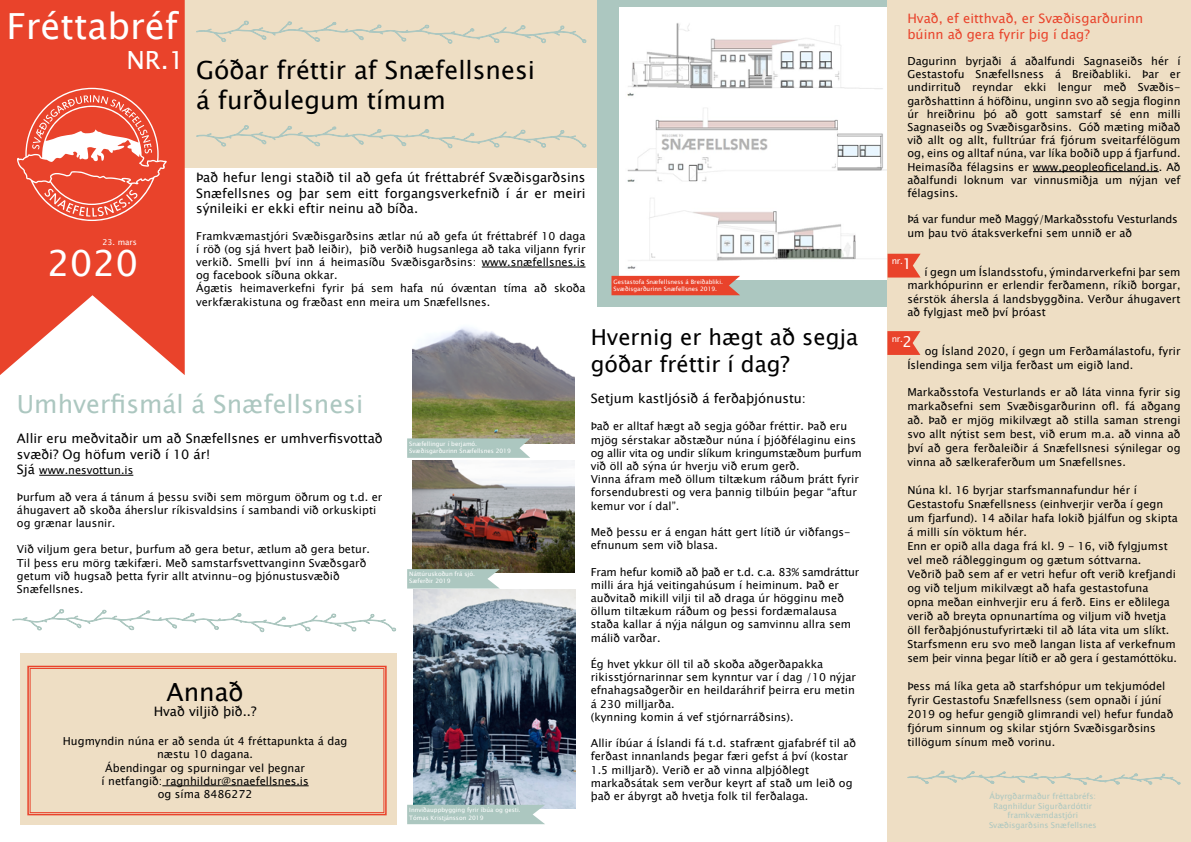
<style>
.page{position:relative;width:1191px;height:842px;background:#fff}
.page>*{position:absolute;margin:0;border:0;box-sizing:border-box;transform-origin:0 0}
.t1{font:36px "Lucida Sans Unicode";color:#fff}
.t2{font:25px/30px "Lucida Sans Unicode";color:#000}
.t3{font:25px "Lucida Sans Unicode";color:#acc7c0}
.t4{font:25px "Lucida Sans Unicode";color:#fff}
.t5{font:22px/26.4px "Lucida Sans Unicode";color:#000}
.t6{font:13px/15.6px "Lucida Sans Unicode";color:#000;text-align:justify}
.t7{font:13px/15.6px "Lucida Sans Unicode";color:#e9432b}
.t8{font:11px/13.2px "Lucida Sans Unicode";color:#000}
.t9{font:11px/13.2px "Lucida Sans Unicode";letter-spacing:-.02em;color:#000}
.t10{font:8.7px "Lucida Sans Unicode";color:#fff}
.t11{font:8px/9.6px "Lucida Sans Unicode";color:#acc7c0;text-align:center}
.t12{font:8px "Lucida Sans Unicode";color:#fff}
.t13{font:6px/7px "Lucida Sans Unicode";color:#fff}
.s1{font-size:13px}
.s2{font-size:15px}
</style>
<div class="page">
<div style="left:181px;top:0;width:430px;height:167px;background:#eedec4"></div>
<svg style="left:0;top:0;width:185px;height:375px;background:#ec5f4a"></svg>
<svg style="left:17px;top:88px;width:150px;height:133px;background:#ec6551"></svg>
<div style="left:20px;top:653px;width:376px;height:172px;background:#eedec4"></div>
<svg style="left:196px;top:125px;width:391px;height:24px"></svg>
<svg style="left:196px;top:20px;width:391px;height:24px"></svg>
<hr style="left:482px;top:267px;width:103px;height:1px;background:#000">
<hr style="left:39px;top:475px;width:94px;height:1px;background:#000">
<div style="left:598px;top:0;width:307px;height:306px;background:#acc7c0"></div>
<img style="left:620px;top:7px;width:267px;height:273px">
<div style="left:887px;top:0;width:304px;height:842px;background:#eedec4"></div>
<hr style="left:1033px;top:171px;width:125px;height:1px;background:#000">
<svg style="left:887px;top:254px;width:33px;height:24px"></svg>
<svg style="left:887px;top:331px;width:33px;height:24px"></svg>
<svg style="left:907px;top:770px;width:274px;height:15px"></svg>
<svg style="left:12px;top:609px;width:385px;height:24px"></svg>
<svg style="left:27px;top:665px;width:360px;height:151px"></svg>
<div style="left:30px;top:668px;width:354px;height:145px;border:1px solid #e9432b"></div>
<img style="left:412px;top:327px;width:162px;height:116px">
<img style="left:412px;top:460px;width:162px;height:113px">
<img style="left:413px;top:590px;width:162px;height:219px">
<svg style="left:407px;top:438px;width:123px;height:20px;background:#afc7c0"></svg>
<svg style="left:407px;top:569px;width:93px;height:19px;background:#b0c9c2"></svg>
<div style="left:407px;top:805px;width:138px;height:19px;background:#acc7c0"></div>
<div style="left:611px;top:276px;width:129px;height:19px;background:#e9432b"></div>
<h1 class="t1" style="left:7px;top:-2px;width:173px">Fréttabréf</h1>
<h2 class="t4" style="left:126px;top:40px;width:59px">NR.1</h2>
<h2 class="t2" style="left:196px;top:55px;width:340px">Góðar fréttir af Snæfellsnesi á furðulegum tímum</h2>
<p class="t12" style="left:102px;top:236px;width:36px">23. mars</p>
<h1 class="t1" style="left:47px;top:235px;width:93px">2020</h1>
<p class="t6" style="left:196px;top:170px;width:391px">Það hefur lengi staðið til að gefa út fréttabréf Svæðisgarðsins Snæfellsnes og þar sem eitt forgangsverkefnið í ár er meiri sýnileiki er ekki eftir neinu að bíða.</p>
<p class="t8" style="left:196px;top:229px;width:391px">Framkvæmastjóri Svæðisgarðsins ætlar nú að gefa út fréttabréf 10 daga í röð (og sjá hvert það leiðir), þið verðið hugsanlega að taka viljann fyrir verkið. Smelli því inn á heimasíðu Svæðisgarðsins: www.snæfellsnes.is og facebook síðuna okkar.<br>Ágætis heimaverkefni fyrir þá sem hafa nú óvæntan tíma að skoða verkfærakistuna og fræðast enn meira um Snæfellsnes.</p>
<p class="t13" style="left:613px;top:278px;width:111px">Gestastofa Snæfellsness á Breiðabliki.<br>Svæðisgarðurinn Snæfellsnes 2019.</p>
<h2 class="t3" style="left:17px;top:384px;width:348px">Umhverfismál á Snæfellsnesi</h2>
<p class="t6" style="left:17px;top:431px;width:367px">Allir eru meðvitaðir um að Snæfellsnes er umhverfisvottað svæði? Og höfum verið í 10 ár!</p>
<p class="t8" style="left:17px;top:464px;width:118px"><span class="s1">Sjá</span> www.nesvottun.is</p>
<p class="t8" style="left:17px;top:490px;width:367px">Þurfum að vera á tánum á þessu sviði sem mörgum öðrum og t.d. er áhugavert að skoða áherslur ríkisvaldsins í sambandi við orkuskipti og grænar lausnir.</p>
<p class="t8" style="left:17px;top:543px;width:354px">Við viljum gera betur, þurfum að gera betur, ætlum að gera betur.<br>Til þess eru mörg tækifæri. Með samstarfsvettvanginn Svæðsgarð getum við hugsað þetta fyrir allt atvinnu-og þjónustusvæðið Snæfellsnes.</p>
<p class="t13" style="left:409px;top:441px;width:103px">Snæfellingur í berjamó.<br>Svæðisgarðurinn Snæfellsnes 2019</p>
<p class="t13" style="left:409px;top:570px;width:67px">Náttúruskoðun frá sjó.<br>Sæferðir 2019</p>
<h2 class="t2" style="left:166px;top:677px;width:79px">Annað</h2>
<p class="t6" style="left:154px;top:704px;width:104px">Hvað viljið þið..?</p>
<p class="t8" style="left:63px;top:735px;width:286px;text-align:center">Hugmyndin núna er að senda út 4 fréttapunkta á dag næstu 10 dagana.<br>Ábendingar og spurningar vel þegnar<br>í netfangið: ragnhildur@snaefellsnes.is<br>og síma 8486272</p>
<p class="t13" style="left:409px;top:806px;width:113px;line-height:8px">Innviðauppbygging fyrir íbúa og gesti.<br>Tómas Kristjánsson 2019</p>
<h3 class="t5" style="left:591px;top:324px;width:269px">Hvernig er hægt að segja góðar fréttir í dag?</h3>
<p class="t6" style="left:591px;top:390px;width:217px">Setjum kastljósið á ferðaþjónustu:</p>
<p class="t8" style="left:591px;top:420px;width:272px">Það er alltaf hægt að segja góðar fréttir. Það eru mjög sérstakar aðstæður núna í þjóðfélaginu eins og allir vita og undir slíkum kringumstæðum þurfum við öll að sýna úr hverju við erum gerð.<br>Vinna áfram með öllum tiltækum ráðum þrátt fyrir forsendubresti og vera þannig tilbúin þegar “aftur kemur vor í dal”.</p>
<p class="t8" style="left:591px;top:526px;width:261px">Með þessu er á engan hátt gert lítið úr viðfangs&shy;efnunum sem við blasa.</p>
<p class="t8" style="left:591px;top:565px;width:270px">Fram hefur komið að það er t.d. c.a. 83% samdráttur milli ára hjá veitingahúsum í heiminum. Það er auðvitað mikill vilji til að draga úr högginu með öllum tiltækum ráðum og þessi fordæmalausa staða kallar á nýja nálgun og samvinnu allra sem málið varðar.</p>
<p class="t8" style="left:591px;top:658px;width:267px">Ég hvet ykkur öll til að skoða aðgerðapakka rikisstjórnarinnar sem kynntur var í dag /10 nýjar efnahagsaðgerðir en heildaráhrif þeirra eru metin á 230 milljarða.<br>(kynning komin á vef stjórnarráðsins).</p>
<p class="t8" style="left:591px;top:737px;width:267px">Allir íbúar á Íslandi fá t.d. stafrænt gjafabréf til að ferðast innanlands þegar færi gefst á því (kostar 1.5 milljarð). Verið er að vinna alþjóðlegt markaðsátak sem verður keyrt af stað um leið og það er ábyrgt að hvetja folk til ferðalaga.</p>
<p class="t7" style="left:907px;top:11px;width:237px">Hvað, ef eitthvað, er Svæðisgarðurinn búinn að gera fyrir þig í dag?</p>
<p class="t8" style="left:907px;top:54px;width:275px;text-align:justify">Dagurinn byrjaði á aðalfundi Sagnaseiðs hér í Gestastofu Snæfellsness á Breiðabliki. Þar er undirrituð reyndar ekki lengur með Svæðis&shy;garðshattinn á höfðinu, unginn svo að segja floginn úr hreiðrinu þó að gott samstarf sé enn milli Sagnaseiðs og Svæðisgarðsins. Góð mæting miðað við allt og allt, fulltrúar frá fjórum sveitarfélögum og, eins og alltaf núna, var líka boðið upp á fjarfund.<br>Heimasíða félagsins er www.peopleoficeland.is. Að aðalfundi loknum var vinnusmiðja um nýjan vef félagsins.</p>
<p class="t9" style="left:907px;top:213px;width:272px">Þá var fundur með Maggý/Markaðsstofu Vesturlands um þau tvö átaksverkefni sem unnið er að</p>
<p class="t8" style="left:907px;top:266px;width:275px;text-align:justify;text-indent:17px">í gegn um Íslandsstofu, ýmindarverkefni þar sem markhópurinn er erlendir ferðamenn, ríkið borgar, sérstök áhersla á landsbyggðina. Verður áhugavert að fylgjast með því þróast</p>
<p class="t8" style="left:907px;top:345px;width:275px;text-indent:17px">og Ísland 2020, í gegn um Ferðamálastofu, fyrir<br>Íslendinga sem vilja ferðast um eigið land.</p>
<p class="t8" style="left:907px;top:385px;width:275px;line-height:14px;text-align:justify">Markaðsstofa Vesturlands er að láta vinna fyrir sig markaðsefni sem Svæðisgarðurinn ofl. fá aðgang að. Það er mjög mikilvægt að stilla saman strengi svo allt nýtist sem best, við erum m.a. að vinna að því að gera ferðaleiðir á Snæfellsnesi sýnilegar og vinna að sælkeraferðum um Snæfellsnes.</p>
<p class="t8" style="left:907px;top:483px;width:272px;line-height:14px">Núna kl. 16 byrjar starfsmannafundur hér í Gestastofu Snæfellsness (einhverjir verða í gegn um fjarfund). 14 aðilar hafa lokið þjálfun og skipta á milli sín vöktum hér.<br>Enn er opið alla daga frá kl. 9 - 16, við fylgjumst vel með ráðleggingum og gætum sóttvarna.<br>Veðrið það sem af er vetri hefur oft verið krefjandi og við teljum mikilvægt að hafa gestastofuna<br>opna meðan einhverjir eru á ferð. Eins er eðlilega verið að breyta opnunartíma og viljum við hvetja öll ferðaþjónustufyrirtæki til að láta vita um slíkt.<br>Starfsmenn eru svo með langan lista af verkefnum sem þeir vinna þegar lítið er að gera í gestamóttöku.</p>
<p class="t8" style="left:907px;top:679px;width:267px;line-height:14px">Þess má líka geta að starfshópur um tekjumódel fyrir Gestastofu Snæfellsness (sem opnaði í júní 2019 og hefur gengið glimrandi vel) hefur fundað fjórum sinnum og skilar stjórn Svæðisgarðsins tillögum sínum með vorinu.</p>
<p class="t10" style="left:892px;top:254px;width:22px">nr.<span class="s2">1</span></p>
<p class="t10" style="left:891px;top:332px;width:22px">nr.<span class="s2">2</span></p>
<p class="t11" style="left:989px;top:791px;width:109px">Ábyrgðarmaður fréttabréfs:<br>Ragnhildur Sigurðardóttir framkvæmdastjóri<br>Svæðisgarðsins Snæfellsnes</p>
</div>
